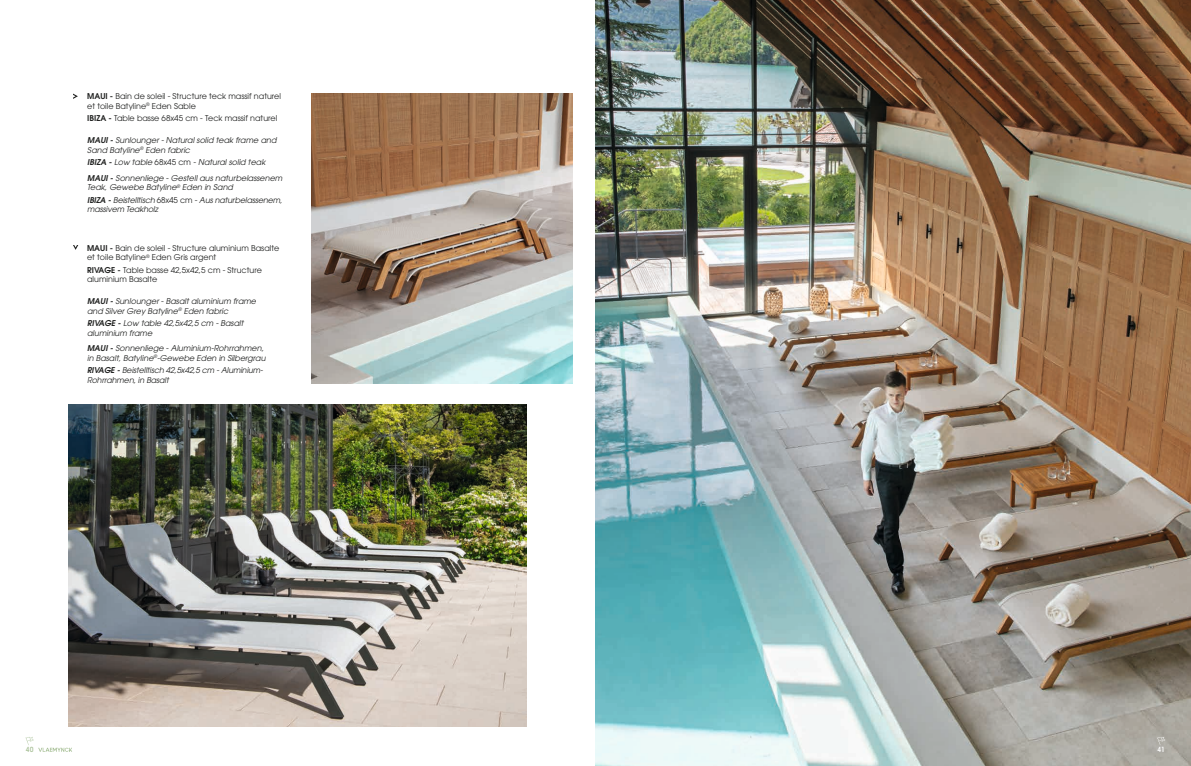
<style>
.page{position:relative;width:1191px;height:766px;background:#fff}
.page>*{position:absolute;margin:0;border:0;box-sizing:border-box;transform-origin:0 0}
.t1{font:italic 8px/9.6px "ITC Avant Garde Std";color:#222322}
.t2{font:8px/9.6px "ITC Avant Garde Std";color:#222322}
.t3{font:600 condensed 7px "ITC Avant Garde Std";color:#a9c198}
.t4{font:600 condensed 7px "ITC Avant Garde Std";color:#fff}
.s1{font-weight:600}
.s2{font-style:normal}
</style>
<div class="page">
<img style="left:595px;top:0;width:596px;height:765px">
<img style="left:69px;top:404px;width:458px;height:322px">
<img style="left:311px;top:93px;width:262px;height:290px">
<svg style="left:73px;top:245px;width:5px;height:5px"></svg>
<svg style="left:73px;top:94px;width:5px;height:5px"></svg>
<svg style="left:26px;top:737px;width:46px;height:14px"></svg>
<svg style="left:1157px;top:736px;width:8px;height:9px"></svg>
<p class="t2" style="left:87px;top:91px;width:195px"><span class="s1">MAUI -</span> Bain de soleil - Structure teck massif naturel et toile Batyline<sup>®</sup> Eden Sable</p>
<p class="t2" style="left:87px;top:113px;width:192px"><span class="s1">IBIZA -</span> Table basse 68x45 cm - Teck massif naturel</p>
<p class="t1" style="left:87px;top:135px;width:191px"><span class="s1">MAUI -</span> Sunlounger - Natural solid teak frame and<br>Sand Batyline<sup>®</sup> Eden fabric</p>
<p class="t1" style="left:87px;top:155px;width:197px;line-height:15.3px"><span class="s1">IBIZA -</span> Low table <span class="s2">68x45 cm</span> - Natural solid teak<br><span class="s1">MAUI -</span> Sonnenliege - Gestell aus naturbelassenem</p>
<p class="t1" style="left:87px;top:181px;width:197px;line-height:12.4px">Teak, Gewebe Batyline<sup>®</sup> Eden in Sand<br><span class="s1">IBIZA -</span> Beistelltisch <span class="s2">68x45 cm</span> - Aus naturbelassenem,</p>
<p class="t1" style="left:87px;top:204px;width:72px">massivem Teakholz</p>
<p class="t2" style="left:87px;top:243px;width:194px"><span class="s1">MAUI -</span> Bain de soleil - Structure aluminium Basalte et toile Batyline<sup>®</sup> Eden Gris argent</p>
<p class="t2" style="left:87px;top:265px;width:176px"><span class="s1">RIVAGE -</span> Table basse 42,5x42,5 cm - Structure aluminium Basalte</p>
<p class="t1" style="left:87px;top:296px;width:170px"><span class="s1">MAUI -</span> Sunlounger - Basalt aluminium frame and Silver Grey Batyline<sup>®</sup> Eden fabric</p>
<p class="t1" style="left:87px;top:318px;width:158px"><span class="s1">RIVAGE -</span> Low table 42,5x42,5 cm - Basalt aluminium frame</p>
<p class="t1" style="left:87px;top:343px;width:180px"><span class="s1">MAUI -</span> Sonnenliege - Aluminium-Rohrrahmen, in Basalt, Batyline<sup>®</sup>-Gewebe Eden in Silbergrau</p>
<p class="t1" style="left:87px;top:365px;width:177px"><span class="s1">RIVAGE -</span> Beistelltisch 42,5x42,5 cm - Aluminium-<br>Rohrrahmen, in Basalt</p>
<p class="t3" style="left:26px;top:744px;width:9px">40</p>
<p class="t4" style="left:1157px;top:744px;width:9px">41</p>
</div>
